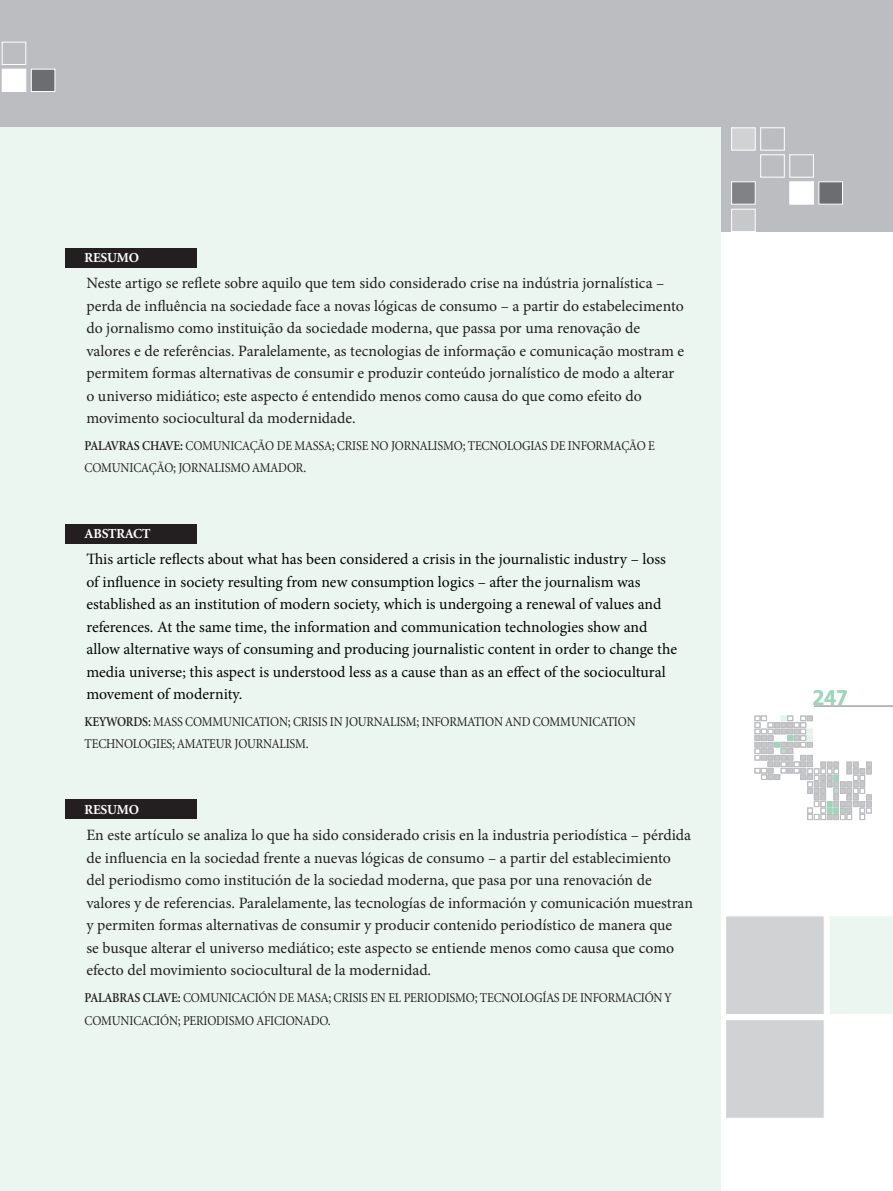
<style>
.page{position:relative;width:893px;height:1191px;background:#fff}
.page>*{position:absolute;margin:0;border:0;box-sizing:border-box;transform-origin:0 0}
.t1{font:700 21px "Frutiger";color:#9fd5bb}
.t2{font:15.75px/22.5px "Minion Pro";color:#231f20}
.t3{font:15.75px/22.5px "Minion Pro";color:#040503}
.t4{font:700 13.8px "Minion";letter-spacing:-.015em;color:#fff}
.t5{font:13.5px/22.5px "Minion";letter-spacing:-.015em;color:#231f20;scale:.9 1}
.s1{font-weight:600}
</style>
<div class="page">
<svg style="left:755px;top:716px;width:116px;height:103px"></svg>
<div style="left:0;top:0;width:893px;height:232px;background:#bcbdc0"></div>
<div style="left:725px;top:915px;width:100px;height:100px;background:#d1d2d4;border:1px solid #fff"></div>
<div style="left:830px;top:916px;width:63px;height:98px;background:#eaf6ef"></div>
<hr style="left:814px;top:706px;width:79px;height:1px;background:#b2b3b7">
<div style="left:731px;top:182px;width:24px;height:22px;background:#808285"></div>
<div style="left:790px;top:182px;width:24px;height:22px;background:#fff"></div>
<div style="left:819px;top:182px;width:24px;height:22px;background:#6c6d70"></div>
<div style="left:760px;top:155px;width:24px;height:22px;border:1px solid #fff"></div>
<div style="left:790px;top:155px;width:24px;height:22px;border:1px solid #fff"></div>
<div style="left:731px;top:128px;width:24px;height:22px;background:#d1d2d4;border:1px solid #fff"></div>
<div style="left:760px;top:128px;width:24px;height:22px;border:1px solid #fff"></div>
<div style="left:731px;top:209px;width:24px;height:23px;background:#c7c8ca;border:1px solid #fff"></div>
<div style="left:2px;top:69px;width:24px;height:23px;background:#fff"></div>
<div style="left:31px;top:69px;width:24px;height:23px;background:#6c6d70;border:1px solid #fff"></div>
<div style="left:2px;top:42px;width:24px;height:23px;border:1px solid #fff"></div>
<div style="left:725px;top:1019px;width:100px;height:99px;background:#d1d2d4;border:1px solid #fff"></div>
<div style="left:0;top:128px;width:721px;height:1063px;background:#eaf6ef"></div>
<div style="left:65px;top:248px;width:131px;height:20px;background:#231f20"></div>
<div style="left:65px;top:524px;width:131px;height:19px;background:#231f20"></div>
<div style="left:66px;top:799px;width:131px;height:20px;background:#231f20"></div>
<p class="t4" style="left:85px;top:250px;width:56px">RESUMO</p>
<p class="t2" style="left:86px;top:272px;width:599px">Neste artigo se reflete sobre aquilo que tem sido considerado crise na indústria jornalística – perda de influência na sociedade face a novas lógicas de consumo – a partir do estabelecimento do jornalismo como instituição da sociedade moderna, que passa por uma renovação de valores e de referências. Paralelamente, as tecnologias de informação e comunicação mostram e permitem formas alternativas de consumir e produzir conteúdo jornalístico de modo a alterar o universo midiático; este aspecto é entendido menos como causa do que como efeito do movimento sociocultural da modernidade.</p>
<p class="t5" style="left:85px;top:435px;width:635px"><span class="s1">PALAVRAS CHAVE:</span> COMUNICAÇÃO DE MASSA; CRISE NO JORNALISMO; TECNOLOGIAS DE INFORMAÇÃO E<br>COMUNICAÇÃO; JORNALISMO AMADOR.</p>
<p class="t4" style="left:85px;top:526px;width:67px">ABSTRACT</p>
<p class="t3" style="left:86px;top:548px;width:592px">This article reflects about what has been considered a crisis in the journalistic industry – loss of influence in society resulting from new consumption logics – after the journalism was established as an institution of modern society, which is undergoing a renewal of values and references. At the same time, the information and communication technologies show and allow alternative ways of consuming and producing journalistic content in order to change the media universe; this aspect is understood less as a cause than as an effect of the sociocultural movement of modernity.</p>
<p class="t5" style="left:85px;top:711px;width:614px"><span class="s1">KEYWORDS:</span> MASS COMMUNICATION; CRISIS IN JOURNALISM; INFORMATION AND COMMUNICATION<br>TECHNOLOGIES; AMATEUR JOURNALISM.</p>
<p class="t4" style="left:85px;top:802px;width:56px">RESUMO</p>
<p class="t2" style="left:86px;top:824px;width:608px">En este artículo se analiza lo que ha sido considerado crisis en la industria periodística – pérdida de influencia en la sociedad frente a nuevas lógicas de consumo – a partir del establecimiento del periodismo como institución de la sociedad moderna, que pasa por una renovación de valores y de referencias. Paralelamente, las tecnologías de información y comunicación muestran y permiten formas alternativas de consumir y producir contenido periodístico de manera que<br>se busque alterar el universo mediático; este aspecto se entiende menos como causa que como efecto del movimiento sociocultural de la modernidad.</p>
<p class="t5" style="left:85px;top:987px;width:654px"><span class="s1">PALABRAS CLAVE:</span> COMUNICACIÓN DE MASA; CRISIS EN EL PERIODISMO; TECNOLOGÍAS DE INFORMACIÓN Y<br>COMUNICACIÓN; PERIODISMO AFICIONADO.</p>
<h1 class="t1" style="left:813px;top:685px;width:37px">247</h1>
</div>
